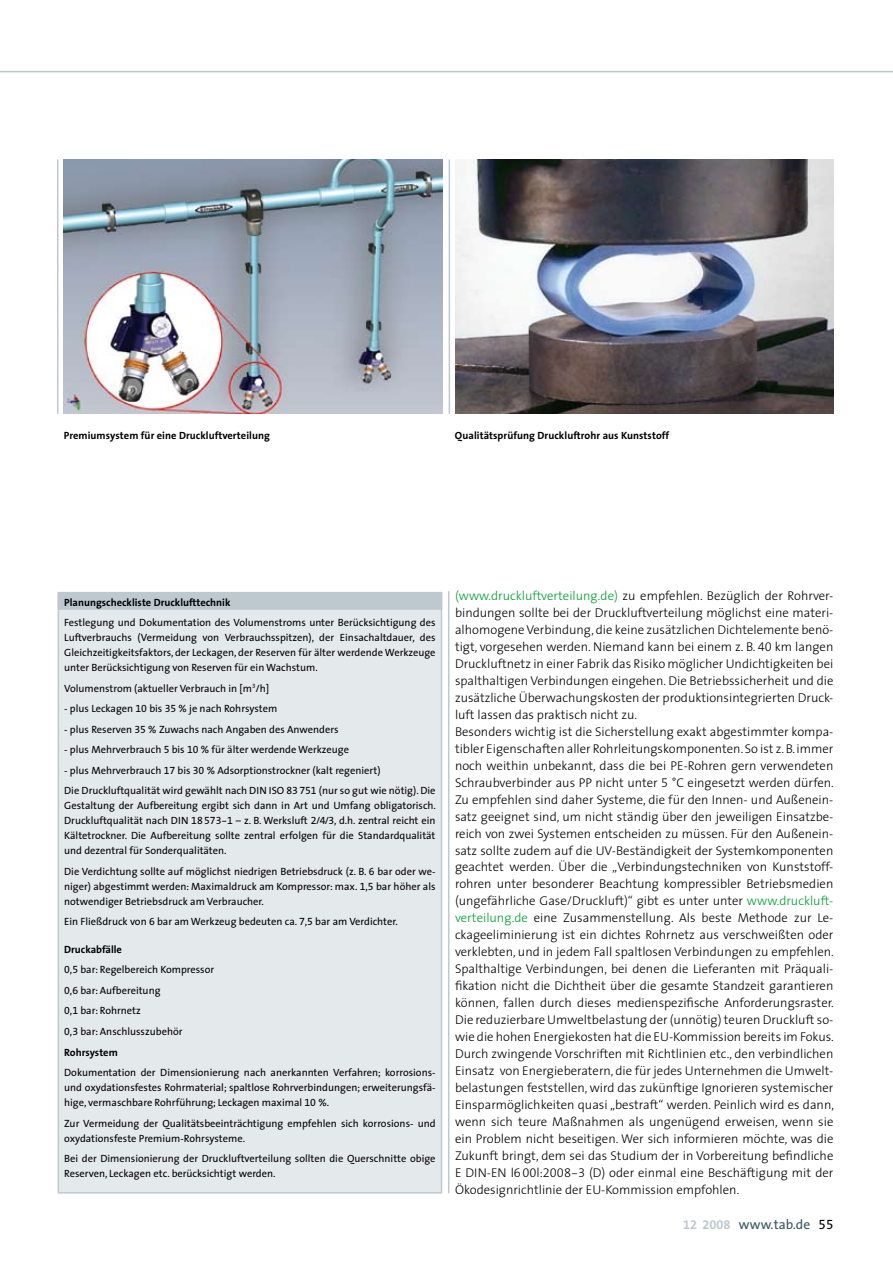
<style>
.page{position:relative;width:893px;height:1263px;background:#fff}
.page>*{position:absolute;margin:0;border:0;box-sizing:border-box;transform-origin:0 0}
.t1{font:13.5px "The Sans";color:#385763}
.t2{font:300 12.75px/17px "The Sans";color:#000}
.t3{font:10.5px/15px "The Sans";color:#000;text-align:justify}
.t4{font:700 10.5px "The Sans";letter-spacing:.005em;color:#000}
.s1{font-family:"The Sans Expert"}
.s2{font-weight:700}
.s3{color:#009c2f}
.s4{font-family:"The Sans Light Expert";font-weight:400}
.s5{font-family:"The Sans Bold Expert";font-size:12.75px;color:#bec9cf}
.s6{font-family:"The Sans Expert";color:#000}
</style>
<div class="page">
<hr style="left:0;top:71px;width:893px;height:1px;background:#bec9cf">
<img style="left:64px;top:159px;width:378px;height:255px">
<hr style="left:57px;top:159px;width:1px;height:255px;background:#bec9cf">
<hr style="left:448px;top:591px;width:1px;height:602px;background:#bec9cf">
<div style="left:58px;top:593px;width:383px;height:600px;background:#e4e9ec"></div>
<div style="left:58px;top:593px;width:384px;height:17px;background:#bec9cf"></div>
<div style="left:58px;top:592px;width:384px;height:601px;border:2px solid #bec9cf"></div>
<img style="left:455px;top:159px;width:378px;height:255px">
<hr style="left:449px;top:159px;width:1px;height:255px;background:#bec9cf">
<p class="t4" style="left:64px;top:428px;width:208px">Premiumsystem für eine Druckluftverteilung</p>
<p class="t4" style="left:455px;top:428px;width:216px">Qualitätsprüfung Druckluftrohr aus Kunststoff</p>
<p class="t4" style="left:64px;top:595px;width:168px">Planungscheckliste Drucklufttechnik</p>
<p class="t3" style="left:64px;top:615px;width:373px">Festlegung und Dokumentation des Volumenstroms unter Berücksichtigung des Luftverbrauchs (Vermeidung von Verbrauchsspitzen), der Einsachaltdauer, des Gleich-zeitigkeitsfaktors, der Leckagen, der Reserven für älter werdende Werkzeuge unter Berücksichtigung von Reserven für ein Wachstum.</p>
<p class="t3" style="left:64px;top:681px;width:207px">Volumenstrom (aktueller Verbrauch in [m<sup>3</sup>/h]</p>
<p class="t3" style="left:64px;top:701px;width:215px">- plus Leckagen <span class="s1">10</span> bis <span class="s1">35</span> % je nach Rohrsystem</p>
<p class="t3" style="left:64px;top:722px;width:276px">- plus Reserven <span class="s1">35</span> % Zuwachs nach Angaben des Anwenders</p>
<p class="t3" style="left:64px;top:742px;width:286px">- plus Mehrverbrauch <span class="s1">5</span> bis <span class="s1">10</span> % für älter werdende Werkzeuge</p>
<p class="t3" style="left:64px;top:760px;width:373px;line-height:20.5px">- plus Mehrverbrauch <span class="s1">17</span> bis <span class="s1">30</span> % Adsorptionstrockner (kalt regeniert)<br>Die Druckluftqualität wird gewählt nach DIN ISO <span class="s1">83751</span> (nur so gut wie nötig). Die</p>
<p class="t3" style="left:64px;top:798px;width:373px">Gestaltung der Aufbereitung ergibt sich dann in Art und Umfang obligatorisch.<br>Druckluftqualität nach DIN <span class="s1">18573-1</span> – z. B. Werksluft <span class="s1">2/4/3</span>, d.h. zentral reicht ein Kältetrockner. Die Aufbereitung sollte zentral erfolgen für die Standardqualität und dezentral für Sonderqualitäten.</p>
<p class="t3" style="left:64px;top:864px;width:373px">Die Verdichtung sollte auf möglichst niedrigen Betriebsdruck (z. B. <span class="s1">6</span> bar oder we&shy;niger) abgestimmt werden: Maximaldruck am Kompressor: max. <span class="s1">1,5</span> bar höher als notwendiger Betriebsdruck am Verbraucher.</p>
<p class="t3" style="left:64px;top:914px;width:335px">Ein Fließdruck von <span class="s1">6</span> bar am Werkzeug bedeuten ca. <span class="s1">7,5</span> bar am Verdichter.</p>
<p class="t3" style="left:64px;top:939px;width:151px;line-height:20.5px;text-align:left"><span class="s2">Druckabfälle<br></span><span class="s1">0,5</span> bar: Regelbereich Kompressor<br><span class="s1">0,6</span> bar: Aufbereitung<br><span class="s1">0,1</span> bar: Rohrnetz<br><span class="s1">0,3</span> bar: Anschlusszubehör<br><span class="s2">Rohrsystem</span></p>
<p class="t3" style="left:64px;top:1065px;width:373px">Dokumentation der Dimensionierung nach anerkannten Verfahren; korrosions&shy;und oxydationsfestes Rohrmaterial; spaltlose Rohrverbindungen; erweiterungsfä&shy;hige, vermaschbare Rohrführung; Leckagen maximal <span class="s1">10</span> %.</p>
<p class="t3" style="left:64px;top:1115px;width:373px">Zur Vermeidung der Qualitätsbeeinträchtigung empfehlen sich korrosions- und oxydationsfeste Premium-Rohrsysteme.</p>
<p class="t3" style="left:64px;top:1151px;width:373px">Bei der Dimensionierung der Druckluftverteilung sollten die Querschnitte obige<br>Reserven, Leckagen etc. berücksichtigt werden.</p>
<p class="t2" style="left:455px;top:587px;width:381px"><span class="s3">(www.druckluftverteilung.de)</span> zu empfehlen. Bezüglich der Rohrver&shy;bindungen sollte bei der Druckluftverteilung möglichst eine materi&shy;alhomogene Verbindung, die keine zusätzlichen Dichtelemente benö&shy;tigt, vorgesehen werden. Niemand kann bei einem z. B. <span class="s4">40</span> km langen Druckluftnetz in einer Fabrik das Risiko möglicher Undichtigkeiten bei spalthaltigen Verbindungen eingehen. Die Betriebssicherheit und die zusätzliche Überwachungskosten der produktionsintegrierten Druck&shy;luft lassen das praktisch nicht zu.<br>Besonders wichtig ist die Sicherstellung exakt abgestimmter kompa&shy;tibler Eigenschaften aller Rohrleitungskomponenten. So ist z. B. immer noch weithin unbekannt, dass die bei PE-Rohren gern verwendeten Schraubverbinder aus PP nicht unter <span class="s4">5</span> °C eingesetzt werden dürfen.<br>Zu empfehlen sind daher Systeme, die für den Innen- und Außenein&shy;satz geeignet sind, um nicht ständig über den jeweiligen Einsatzbe&shy;reich von zwei Systemen entscheiden zu müssen. Für den Außenein&shy;satz sollte zudem auf die UV-Beständigkeit der Systemkomponenten geachtet werden. Über die „Verbindungstechniken von Kunststoff&shy;rohren unter besonderer Beachtung kompressibler Betriebsmedien (ungefährliche Gase/Druckluft)“ gibt es unter unter <span class="s3">www.druckluft&shy;verteilung.de</span> eine Zusammenstellung. Als beste Methode zur Le&shy;ckageeliminierung ist ein dichtes Rohrnetz aus verschweißten oder verklebten, und in jedem Fall spaltlosen Verbindungen zu empfehlen.<br>Spalthaltige Verbindungen, bei denen die Lieferanten mit Präquali&shy;fikation nicht die Dichtheit über die gesamte Standzeit garantieren können, fallen durch dieses medienspezifische Anforderungsraster.<br>Die reduzierbare Umweltbelastung der (unnötig) teuren Druckluft so&shy;wie die hohen Energiekosten hat die EU-Kommission bereits im Fokus.<br>Durch zwingende Vorschriften mit Richtlinien etc., den verbindlichen Einsatz von Energieberatern, die für jedes Unternehmen die Umwelt&shy;belastungen feststellen, wird das zukünftige Ignorieren systemischer Einsparmöglichkeiten quasi „bestraft“ werden. Peinlich wird es dann, wenn sich teure Maßnahmen als ungenügend erweisen, wenn sie ein Problem nicht beseitigen. Wer sich informieren möchte, was die Zukunft bringt, dem sei das Studium der in Vorbereitung befindliche E DIN-EN l<span class="s4">6 00</span>l:<span class="s4">2008-3</span> (D) oder einmal eine Beschäftigung mit der Ökodesignrichtlinie der EU-Kommission empfohlen.</p>
<p class="t1" style="left:683px;top:1215px;width:152px"><span class="s5">12 2008</span> www.tab.de <span class="s6">55</span></p>
</div>
